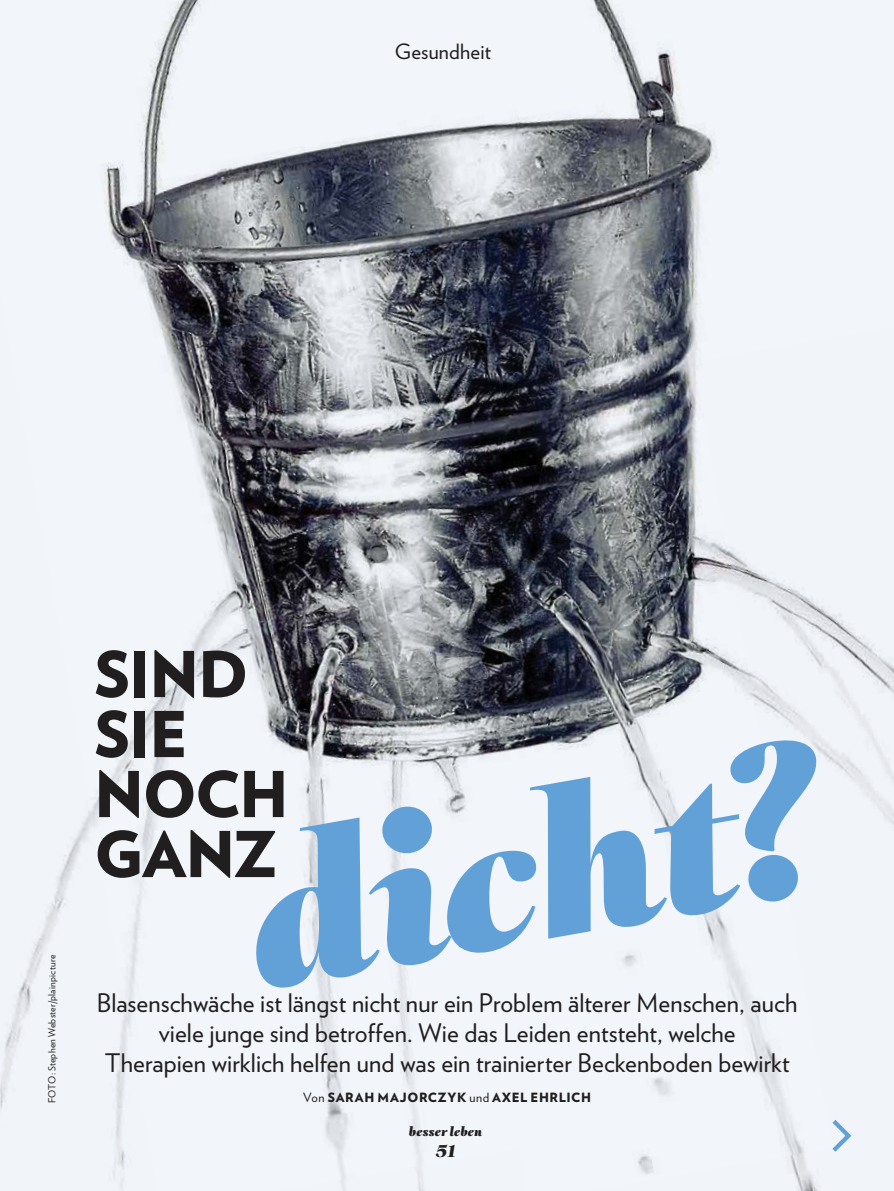
<style>
.page{position:relative;width:894px;height:1191px;background:#fff}
.page>*{position:absolute;margin:0;border:0;box-sizing:border-box;transform-origin:0 0}
.t1{font:italic 900 186.15px "Romain BP Headline";color:#61a1d7;scale:1.07 1}
.t2{font:900 63px/60px "Verlag";letter-spacing:-.02em;color:#201e1e}
.t3{font:25.5px/30px "Verlag";color:#201e1e;text-align:center}
.t4{font:21px "Verlag";letter-spacing:.01em;color:#201e1e}
.t5{font:italic 900 16.5px "Romain BP Headline";color:#201e1e}
.t6{font:900 12.75px "Verlag";letter-spacing:.05em;color:#201e1e}
.t7{font:italic 900 12px "Romain BP Headline";letter-spacing:.02em;color:#201e1e}
.t8{font:9.75px "Verlag";letter-spacing:.025em;color:#201e1e}
.s1{font-weight:400}
</style>
<div class="page">
<img style="left:0;top:0;width:314px;height:1191px">
<img style="left:314px;top:0;width:481px;height:1191px">
<img style="left:629px;top:0;width:264px;height:364px">
<div style="left:0;top:268px;width:162px;height:923px;background:#f2f5fa"></div>
<div style="left:694px;top:326px;width:199px;height:300px;background:#f1f5fa"></div>
<div style="left:0;top:592px;width:111px;height:599px;background:#f1f5fa"></div>
<img style="left:740px;top:596px;width:153px;height:344px">
<img style="left:0;top:890px;width:53px;height:301px">
<div style="left:277px;top:1148px;width:250px;height:43px;background:#f1f5fa"></div>
<img style="left:588px;top:1147px;width:254px;height:44px">
<svg style="left:827px;top:1115px;width:27px;height:41px"></svg>
<p class="t4" style="left:394px;top:43px;width:98px">Gesundheit</p>
<p class="t4" style="left:418px;top:43px;width:60px">Thema</p>
<p class="t8" style="left:48px;top:1103px;width:150px;rotate:-90deg">FOTO: Stephen Webster/plainpicture</p>
<h2 class="t2" style="left:94px;top:655px;width:196px">SIND<br>SIE<br>NOCH<br>GANZ</h2>
<h1 class="t1" style="left:229px;top:819px;width:546px;rotate:-10deg">dicht?</h1>
<p class="t3" style="left:97px;top:989px;width:702px">Blasenschwäche ist längst nicht nur ein Problem älterer Menschen, auch viele junge sind betroffen. Wie das Leiden entsteht, welche<br>Therapien wirklich helfen und was ein trainierter Beckenboden bewirkt</p>
<p class="t6" style="left:303px;top:1092px;width:289px"><span class="s1">Von</span> SARAH MAJORCZYK <span class="s1">und</span> AXEL EHRLICH</p>
<p class="t7" style="left:409px;top:1124px;width:75px">besser leben</p>
<p class="t5" style="left:436px;top:1141px;width:21px">51</p>
</div>
